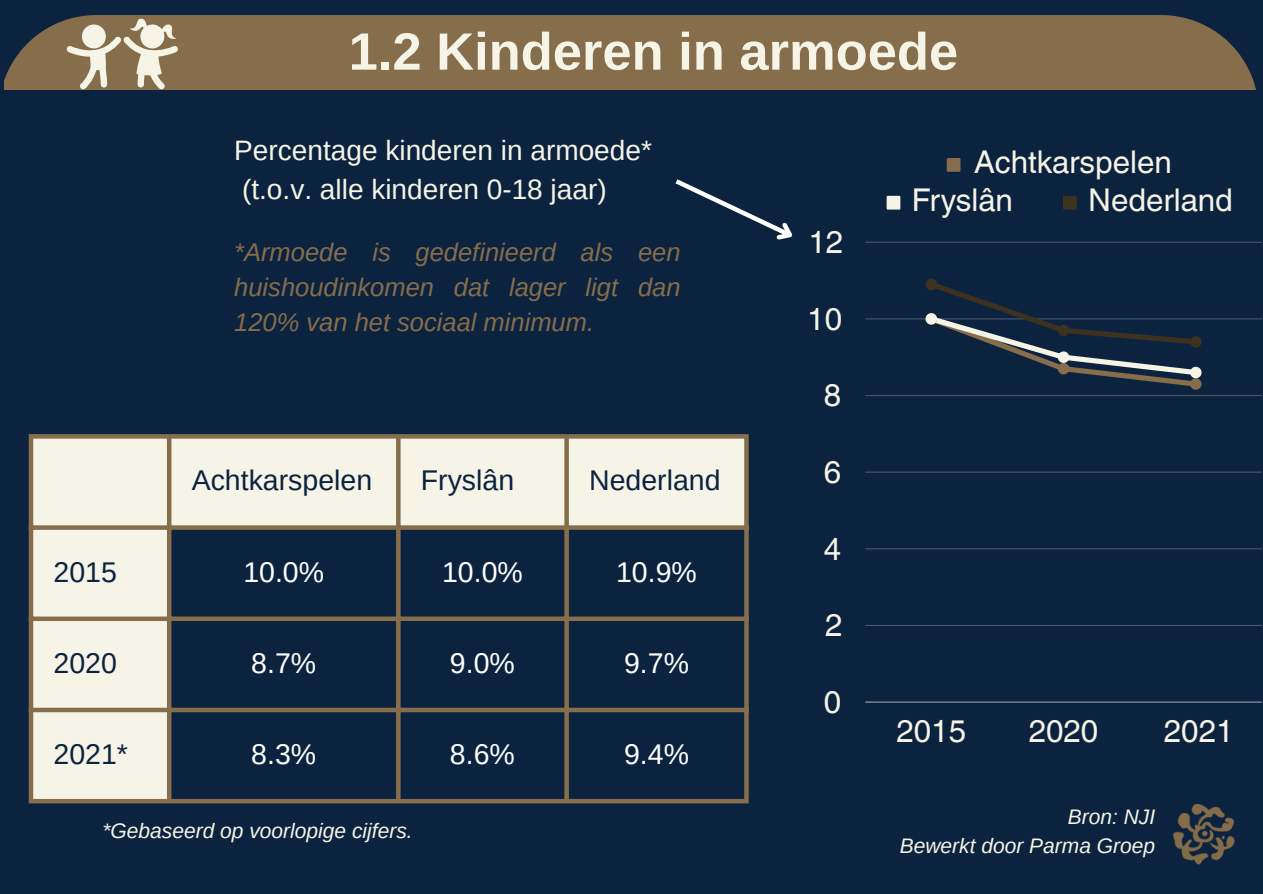
<style>
.page{position:relative;width:1263px;height:894px;background:#fff}
.page>*{position:absolute;margin:0;border:0;box-sizing:border-box;transform-origin:0 0}
.t1{font:700 52.5px "Arimo";color:#f6f4e6}
.t2{font:31.35px/37.8px "Helvetica World";color:#f6f4e6}
.t3{font:28.5px "Arimo";color:#0c2340}
.t4{font:28.5px "Arimo";color:#fff}
.t5{font:28.05px/38.2px "Arimo";color:#f6f4e6}
.t6{font:italic 25.5px/34.8px "Arimo";color:#866d4b;text-align:justify}
.t7{font:italic 21px/29.2px "Arimo";color:#f6f4e6;text-align:right}
</style>
<div class="page">
<div style="left:0;top:0;width:1263px;height:893px;background:#0c2340"></div>
<div style="left:4px;top:15px;width:1252px;height:74px;background:#866d4b"></div>
<svg style="left:947px;top:158px;width:13px;height:14px"></svg>
<svg style="left:887px;top:196px;width:13px;height:13px"></svg>
<svg style="left:1063px;top:196px;width:14px;height:13px"></svg>
<hr style="left:865px;top:624px;width:397px;height:2px;background:#f6f4e6">
<hr style="left:865px;top:548px;width:397px;height:1px;background:#f6f4e6">
<hr style="left:865px;top:471px;width:397px;height:1px;background:#f6f4e6">
<hr style="left:865px;top:395px;width:397px;height:1px;background:#f6f4e6">
<hr style="left:865px;top:318px;width:397px;height:1px;background:#f6f4e6">
<hr style="left:865px;top:241px;width:397px;height:2px;background:#f6f4e6">
<hr style="left:865px;top:701px;width:397px;height:1px;background:#f6f4e6">
<svg style="left:925px;top:278px;width:276px;height:111px"></svg>
<img style="left:1174px;top:804px;width:61px;height:59px">
<svg style="left:33px;top:438px;width:711px;height:360px"></svg>
<hr style="left:29px;top:438px;width:4px;height:360px;background:#866d4b">
<hr style="left:167px;top:438px;width:4px;height:360px;background:#866d4b">
<div style="left:396px;top:438px;width:5px;height:360px;background:#866d4b"></div>
<div style="left:564px;top:438px;width:5px;height:360px;background:#866d4b"></div>
<div style="left:744px;top:438px;width:5px;height:360px;background:#866d4b"></div>
<svg style="left:29px;top:434px;width:720px;height:4px;background:#816a4a"></svg>
<svg style="left:33px;top:525px;width:711px;height:4px;background:#8f7757"></svg>
<div style="left:29px;top:616px;width:720px;height:5px;background:#866d4b"></div>
<div style="left:29px;top:707px;width:720px;height:5px;background:#866d4b"></div>
<div style="left:29px;top:798px;width:720px;height:5px;background:#866d4b"></div>
<svg style="left:675px;top:179px;width:118px;height:61px"></svg>
<svg style="left:66px;top:18px;width:112px;height:71px;background:#ae9d83"></svg>
<h1 class="t1" style="left:349px;top:15px;width:611px">1.2 Kinderen in armoede</h1>
<p class="t5" style="left:234px;top:131px;width:419px">Percentage kinderen in armoede* (t.o.v. alle kinderen 0-18 jaar)</p>
<p class="t6" style="left:234px;top:235px;width:448px">*Armoede is gedefinieerd als een huishoudinkomen dat lager ligt dan 120% van het sociaal minimum.</p>
<p class="t3" style="left:192px;top:462px;width:182px">Achtkarspelen</p>
<p class="t3" style="left:421px;top:462px;width:95px">Fryslân</p>
<p class="t3" style="left:589px;top:462px;width:133px">Nederland</p>
<p class="t3" style="left:53px;top:553px;width:65px">2015</p>
<p class="t4" style="left:243px;top:553px;width:82px">10.0%</p>
<p class="t4" style="left:442px;top:553px;width:82px">10.0%</p>
<p class="t4" style="left:616px;top:553px;width:82px">10.9%</p>
<p class="t3" style="left:53px;top:644px;width:65px">2020</p>
<p class="t4" style="left:251px;top:644px;width:66px">8.7%</p>
<p class="t4" style="left:450px;top:644px;width:66px">9.0%</p>
<p class="t4" style="left:624px;top:644px;width:66px">9.7%</p>
<p class="t3" style="left:53px;top:735px;width:76px">2021*</p>
<p class="t4" style="left:251px;top:735px;width:66px">8.3%</p>
<p class="t4" style="left:450px;top:735px;width:66px">8.6%</p>
<p class="t4" style="left:624px;top:735px;width:66px">9.4%</p>
<p class="t7" style="left:102px;top:815px;width:312px">*Gebaseerd op voorlopige cijfers.</p>
<p class="t2" style="left:808px;top:223px;width:36px">12</p>
<p class="t2" style="left:807px;top:300px;width:36px">10</p>
<p class="t2" style="left:824px;top:376px;width:19px">8</p>
<p class="t2" style="left:824px;top:453px;width:19px">6</p>
<p class="t2" style="left:824px;top:530px;width:19px">4</p>
<p class="t2" style="left:825px;top:606px;width:19px">2</p>
<p class="t2" style="left:824px;top:683px;width:19px">0</p>
<p class="t2" style="left:912px;top:144px;width:262px;text-indent:62px">Achtkarspelen<br>Fryslân</p>
<p class="t2" style="left:1088px;top:181px;width:146px">Nederland</p>
<p class="t2" style="left:896px;top:712px;width:71px">2015</p>
<p class="t2" style="left:1029px;top:712px;width:71px">2020</p>
<p class="t2" style="left:1164px;top:712px;width:71px">2021</p>
<p class="t7" style="left:900px;top:801px;width:257px">Bron: NJI<br>Bewerkt door Parma Groep</p>
</div>
